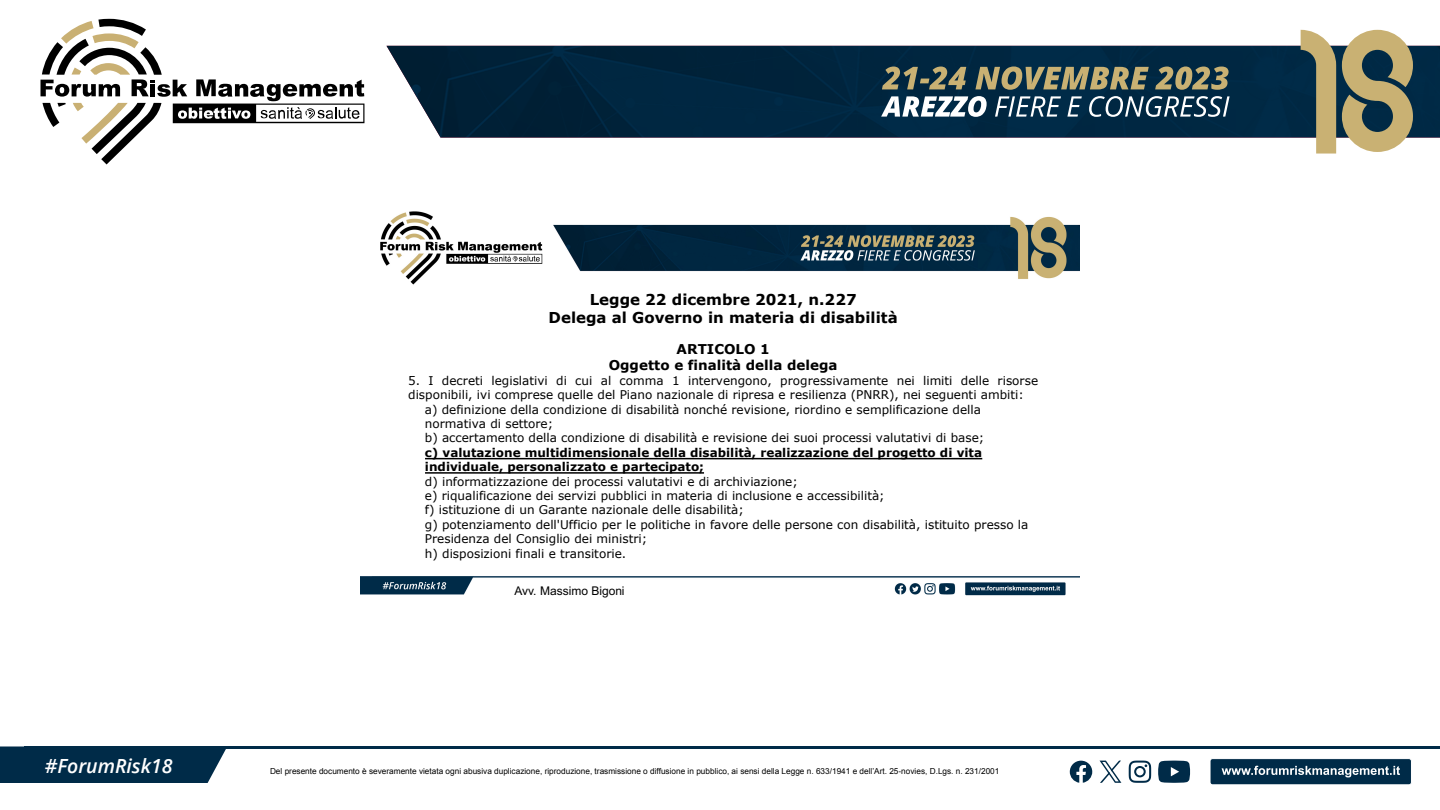
<style>
.page{position:relative;width:1440px;height:810px;background:#fff}
.page>*{position:absolute;margin:0;border:0;box-sizing:border-box;transform-origin:0 0}
.t1{font:italic 600 19.5px "Open Sans";color:#fff}
.t2{font:700 15px/18px "Verdana";color:#000;text-align:center}
.t3{font:700 13.5px/16.4px "Verdana";color:#000;text-align:center}
.t4{font:12px/14.4px "Verdana";color:#000}
.t5{font:700 12px/14.2px "Verdana";color:#000}
.t6{font:12px "Arial";color:#000}
.t7{font:8.25px "Arial";color:#000}
</style>
<div class="page">
<div style="left:0;top:746px;width:226px;height:37px;background:#002b48"></div>
<div style="left:1210px;top:759px;width:201px;height:26px;background:#002b48;border-radius:3px"></div>
<div style="left:1210px;top:758px;width:202px;height:27px;border:1px solid #fff;border-radius:3px"></div>
<svg style="left:1222px;top:766px;width:178px;height:11px"></svg>
<hr style="left:24px;top:746px;width:1416px;height:3px;background:#002b48">
<img style="left:386px;top:46px;width:1054px;height:92px">
<svg style="left:1342px;top:30px;width:71px;height:122px;background:#9a9575"></svg>
<svg style="left:1301px;top:30px;width:35px;height:124px;background:#929074"></svg>
<svg style="left:40px;top:19px;width:324px;height:145px"></svg>
<svg style="left:881px;top:96px;width:349px;height:21px"></svg>
<svg style="left:882px;top:66px;width:347px;height:24px;background:#656c5b"></svg>
<svg style="left:1129px;top:761px;width:22px;height:22px"></svg>
<svg style="left:1158px;top:761px;width:32px;height:22px"></svg>
<svg style="left:1070px;top:761px;width:22px;height:22px"></svg>
<svg style="left:1100px;top:761px;width:21px;height:22px"></svg>
<img style="left:360px;top:211px;width:720px;height:385px">
<svg style="left:425px;top:458px;width:557px;height:1px"></svg>
<svg style="left:425px;top:472px;width:279px;height:2px"></svg>
<p class="t2" style="left:549px;top:290px;width:351px">Legge 22 dicembre 2021, n.227<br>Delega al Governo in materia di disabilità</p>
<p class="t3" style="left:609px;top:340px;width:230px">ARTICOLO 1<br>Oggetto e finalità della delega</p>
<p class="t4" style="left:408px;top:374px;width:631px">5. I decreti legislativi di cui al comma 1 intervengono, progressivamente nei limiti delle risorse</p>
<p class="t4" style="left:408px;top:388px;width:617px">disponibili, ivi comprese quelle del Piano nazionale di ripresa e resilienza (PNRR), nei seguenti ambiti:</p>
<p class="t4" style="left:425px;top:402px;width:558px">a) definizione della condizione di disabilità nonché revisione, riordino e semplificazione della</p>
<p class="t4" style="left:425px;top:416px;width:130px">normativa di settore;</p>
<p class="t4" style="left:425px;top:430px;width:561px">b) accertamento della condizione di disabilità e revisione dei suoi processi valutativi di base;</p>
<p class="t5" style="left:425px;top:445px;width:559px">c) valutazione multidimensionale della disabilità, realizzazione del progetto di vita individuale, personalizzato e partecipato;</p>
<p class="t4" style="left:425px;top:474px;width:605px">d) informatizzazione dei processi valutativi e di archiviazione;<br>e) riqualificazione dei servizi pubblici in materia di inclusione e accessibilità;<br>f) istituzione di un Garante nazionale delle disabilità;<br>g) potenziamento dell'Ufficio per le politiche in favore delle persone con disabilità, istituito presso la Presidenza del Consiglio dei ministri;<br>h) disposizioni finali e transitorie.</p>
<p class="t6" style="left:514px;top:582px;width:112px">Avv. Massimo Bigoni</p>
<h1 class="t1" style="left:45px;top:752px;width:129px">#ForumRisk18</h1>
<p class="t7" style="left:270px;top:766px;width:731px">Del presente documento è severamente vietata ogni abusiva duplicazione, riproduzione, trasmissione o diffusione in pubblico, ai sensi della Legge n. 633/1941 e dell’Art. 25-novies, D.Lgs. n. 231/2001</p>
</div>
